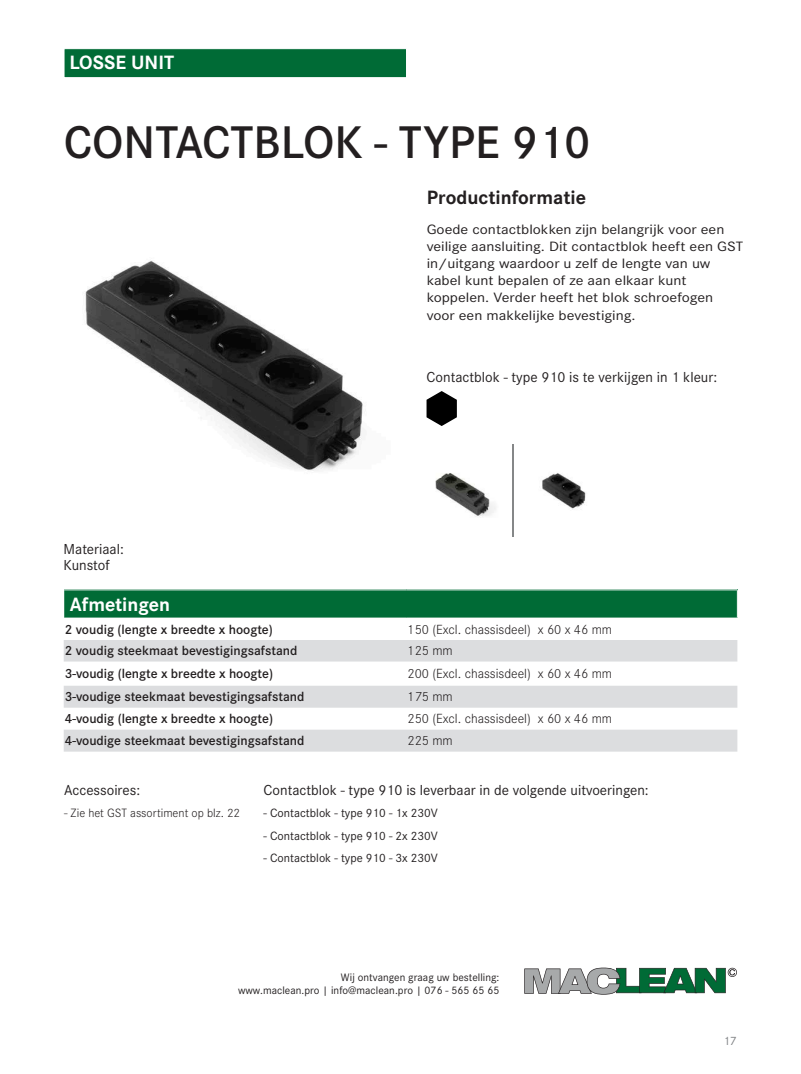
<style>
.page{position:relative;width:801px;height:1074px;background:#fff}
.page>*{position:absolute;margin:0;border:0;box-sizing:border-box;transform-origin:0 0}
.t1{font:600 47.5px "Corporate S";color:#231f20}
.t2{font:700 20px "Corporate S";color:#fff}
.t3{font:700 20px "Corporate S";color:#231f20}
.t4{font:15px/16.2px "Corporate S";color:#231f20}
.t5{font:14px/17.1px "Corporate S";color:#231f20;scale:1.14 1}
.t6{font:600 13.75px "Corporate S";color:#231f20}
.t7{font:300 13.75px "Corporate S";color:#231f20}
.t8{font:12.5px "Corporate S";color:#231f20}
.t9{font:300 12.5px "Corporate S";color:#231f20}
.t10{font:12.5px "Corporate S";color:#808285}
.t11{font:11.25px/13.5px "Corporate S";letter-spacing:.005em;color:#231f20;text-align:right}
</style>
<div class="page">
<img style="left:85px;top:260px;width:278px;height:211px">
<div style="left:64px;top:590px;width:673px;height:28px;background:#006b36"></div>
<svg style="left:64px;top:640px;width:673px;height:111px;fill:#dcdddf"></svg>
<svg style="left:64px;top:590px;width:1px;height:28px"></svg>
<svg style="left:737px;top:590px;width:1px;height:28px"></svg>
<img style="left:435px;top:473px;width:61px;height:44px">
<img style="left:542px;top:473px;width:44px;height:37px">
<hr style="left:512px;top:444px;width:2px;height:93px;background:#858788">
<svg style="left:426px;top:391px;width:31px;height:35px"></svg>
<div style="left:64px;top:49px;width:343px;height:29px;background:#006b36;border:1px solid #fff"></div>
<svg style="left:524px;top:967px;width:213px;height:27px"></svg>
<h2 class="t2" style="left:69px;top:49px;width:106px">LOSSE UNIT</h2>
<h1 class="t1" style="left:64px;top:110px;width:528px">CONTACTBLOK - TYPE 910</h1>
<h2 class="t3" style="left:427px;top:184px;width:161px">Productinformatie</h2>
<p class="t5" style="left:427px;top:220px;width:279px">Goede contactblokken zijn belangrijk voor een veilige aansluiting. Dit contactblok heeft een GST in/uitgang waardoor u zelf de lengte van uw kabel kunt bepalen of ze aan elkaar kunt koppelen. Verder heeft het blok schroefogen voor een makkelijke bevestiging.</p>
<p class="t4" style="left:64px;top:540px;width:62px">Materiaal:<br>Kunstof</p>
<p class="t4" style="left:426px;top:368px;width:292px">Contactblok - type 910 is te verkijgen in 1 kleur:</p>
<h2 class="t2" style="left:70px;top:590px;width:102px">Afmetingen</h2>
<p class="t6" style="left:65px;top:620px;width:210px">2 voudig (lengte x breedte x hoogte)</p>
<p class="t7" style="left:407px;top:620px;width:206px">150 (Excl. chassisdeel) x 60 x 46 mm</p>
<p class="t6" style="left:65px;top:641px;width:234px">2 voudig steekmaat bevestigingsafstand</p>
<p class="t7" style="left:407px;top:642px;width:47px">125 mm</p>
<p class="t6" style="left:65px;top:664px;width:210px">3-voudig (lengte x breedte x hoogte)</p>
<p class="t7" style="left:407px;top:665px;width:206px">200 (Excl. chassisdeel) x 60 x 46 mm</p>
<p class="t6" style="left:65px;top:687px;width:241px">3-voudige steekmaat bevestigingsafstand</p>
<p class="t7" style="left:407px;top:688px;width:47px">175 mm</p>
<p class="t6" style="left:65px;top:709px;width:210px">4-voudig (lengte x breedte x hoogte)</p>
<p class="t7" style="left:407px;top:710px;width:206px">250 (Excl. chassisdeel) x 60 x 46 mm</p>
<p class="t6" style="left:65px;top:731px;width:241px">4-voudige steekmaat bevestigingsafstand</p>
<p class="t7" style="left:407px;top:732px;width:47px">225 mm</p>
<p class="t4" style="left:64px;top:781px;width:78px">Accessoires:</p>
<p class="t9" style="left:64px;top:805px;width:177px">- Zie het GST assortiment op blz. 22</p>
<p class="t4" style="left:264px;top:781px;width:387px">Contactblok - type 910 is leverbaar in de volgende uitvoeringen:</p>
<p class="t8" style="left:264px;top:805px;width:176px">- Contactblok - type 910 - 1x 230V</p>
<p class="t8" style="left:264px;top:827px;width:176px">- Contactblok - type 910 - 2x 230V</p>
<p class="t8" style="left:264px;top:850px;width:176px">- Contactblok - type 910 - 3x 230V</p>
<p class="t11" style="left:238px;top:970px;width:263px">Wij ontvangen graag uw bestelling:<br>www.maclean.pro | info@maclean.pro | 076 - 565 65 65</p>
<p class="t10" style="left:723px;top:1032px;width:15px">17</p>
</div>
